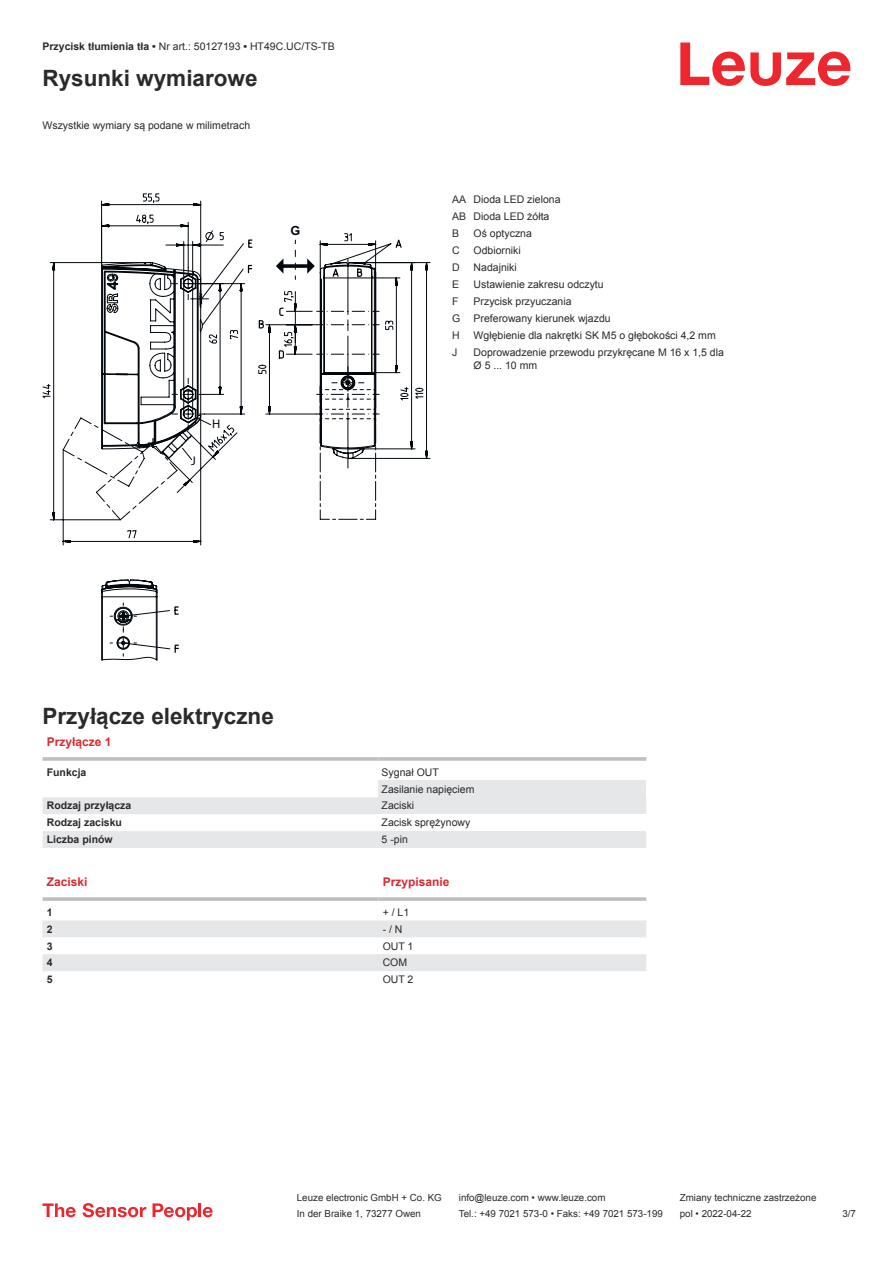
<style>
.page{position:relative;width:893px;height:1263px;background:#fff}
.page>*{position:absolute;margin:0;border:0;box-sizing:border-box;transform-origin:0 0}
.t1{font:700 22.5px "Arial";color:#2b292a}
.t2{font:12.6px "Myriad Pro";color:#03080e}
.t3{font:700 12.6px "Arial";color:#03080e}
.t4{font:700 12px "Arial";color:#db2a30}
.t5{font:10.5px/17px "Arial";color:#2b292a}
.t6{font:700 10.5px "Arial";color:#2b292a}
.t7{font:9.75px "Arial";color:#2b292a}
.s1{font-weight:700}
</style>
<div class="page">
<svg style="left:680px;top:43px;width:170px;height:43px"></svg>
<svg style="left:43px;top:797px;width:335px;height:51px"></svg>
<hr style="left:43px;top:757px;width:335px;height:4px;background:#bdbfc1">
<hr style="left:378px;top:757px;width:268px;height:4px;background:#c9cacc">
<div style="left:378px;top:780px;width:268px;height:17px;background:#e6e7e9"></div>
<div style="left:378px;top:797px;width:268px;height:17px;background:#e6e7e9"></div>
<div style="left:378px;top:831px;width:268px;height:17px;background:#e6e7e9"></div>
<svg style="left:43px;top:920px;width:603px;height:51px"></svg>
<svg style="left:43px;top:897px;width:335px;height:4px"></svg>
<hr style="left:378px;top:897px;width:268px;height:4px;background:#c6c8ca">
<svg style="left:43px;top:1203px;width:33px;height:14px"></svg>
<svg style="left:83px;top:1203px;width:63px;height:14px"></svg>
<svg style="left:153px;top:1203px;width:44px;height:17px"></svg>
<hr style="left:198px;top:1203px;width:3px;height:14px;background:#ed272d">
<svg style="left:203px;top:1207px;width:10px;height:10px"></svg>
<svg style="left:43px;top:262px;width:388px;height:284px"></svg>
<svg style="left:63px;top:262px;width:317px;height:284px"></svg>
<svg style="left:101px;top:193px;width:315px;height:257px"></svg>
<svg style="left:101px;top:250px;width:262px;height:410px"></svg>
<p class="t5" style="left:43px;top:39px;width:294px"><span class="s1">Przycisk tłumienia tła •</span> Nr art.: 50127193 <span class="s1">•</span> HT49C.UC/TS-TB</p>
<h1 class="t1" style="left:43px;top:63px;width:217px">Rysunki wymiarowe</h1>
<p class="t5" style="left:43px;top:116px;width:209px">Wszystkie wymiary są podane w milimetrach</p>
<p class="t3" style="left:291px;top:224px;width:11px">G</p>
<p class="t2" style="left:191px;top:453px;width:6px">J</p>
<p class="t2" style="left:212px;top:417px;width:10px">H</p>
<p class="t5" style="left:452px;top:192px;width:110px">AA Dioda LED zielona<br>AB Dioda LED żółta<br>B</p>
<p class="t5" style="left:474px;top:225px;width:60px">Oś optyczna</p>
<p class="t5" style="left:452px;top:243px;width:9px">C</p>
<p class="t5" style="left:474px;top:243px;width:49px">Odbiorniki</p>
<p class="t5" style="left:452px;top:260px;width:9px">D</p>
<p class="t5" style="left:474px;top:259px;width:45px">Nadajniki</p>
<p class="t5" style="left:452px;top:277px;width:9px">E</p>
<p class="t5" style="left:474px;top:277px;width:132px">Ustawienie zakresu odczytu</p>
<p class="t5" style="left:452px;top:293px;width:8px">F</p>
<p class="t5" style="left:452px;top:294px;width:160px;text-indent:21px">Przycisk przyuczania<br>G Preferowany kierunek wjazdu<br>H</p>
<p class="t5" style="left:474px;top:327px;width:244px">Wgłębienie dla nakrętki SK M5 o głębokości 4,2 mm</p>
<p class="t5" style="left:452px;top:345px;width:7px">J</p>
<p class="t5" style="left:474px;top:346px;width:252px;line-height:12.6px">Doprowadzenie przewodu przykręcane M 16 x 1,5 dla<br>Ø 5 ... 10 mm</p>
<h1 class="t1" style="left:43px;top:701px;width:233px">Przyłącze elektryczne</h1>
<p class="t4" style="left:47px;top:734px;width:66px">Przyłącze 1</p>
<p class="t6" style="left:47px;top:764px;width:41px">Funkcja</p>
<p class="t5" style="left:382px;top:763px;width:94px">Sygnał OUT<br>Zasilanie napięciem</p>
<p class="t6" style="left:47px;top:798px;width:86px">Rodzaj przyłącza</p>
<p class="t5" style="left:382px;top:798px;width:34px">Zaciski</p>
<p class="t6" style="left:47px;top:815px;width:77px">Rodzaj zacisku</p>
<p class="t5" style="left:382px;top:814px;width:90px">Zacisk sprężynowy</p>
<p class="t6" style="left:47px;top:832px;width:67px">Liczba pinów</p>
<p class="t5" style="left:382px;top:832px;width:28px">5 -pin</p>
<p class="t4" style="left:47px;top:878px;width:42px">Zaciski</p>
<p class="t4" style="left:383px;top:878px;width:68px">Przypisanie</p>
<p class="t6" style="left:47px;top:905px;width:7px">1</p>
<p class="t5" style="left:383px;top:903px;width:28px">+ / L1</p>
<p class="t6" style="left:47px;top:921px;width:7px">2</p>
<p class="t5" style="left:383px;top:921px;width:21px">- / N</p>
<p class="t6" style="left:47px;top:942px;width:7px">3</p>
<p class="t5" style="left:383px;top:938px;width:32px">OUT 1</p>
<p class="t6" style="left:47px;top:955px;width:7px">4</p>
<p class="t5" style="left:383px;top:955px;width:26px">COM</p>
<p class="t6" style="left:47px;top:972px;width:7px">5</p>
<p class="t5" style="left:383px;top:972px;width:32px">OUT 2</p>
<p class="t7" style="left:297px;top:1191px;width:146px">Leuze electronic GmbH + Co. KG</p>
<p class="t7" style="left:459px;top:1191px;width:148px">info@leuze.com • www.leuze.com</p>
<p class="t7" style="left:680px;top:1191px;width:138px">Zmiany techniczne zastrzeżone</p>
<p class="t7" style="left:297px;top:1210px;width:126px">In der Braike 1, 73277 Owen</p>
<p class="t7" style="left:459px;top:1207px;width:205px">Tel.: +49 7021 573-0 • Faks: +49 7021 573-199</p>
<p class="t7" style="left:680px;top:1207px;width:73px">pol • 2022-04-22</p>
<p class="t7" style="left:842px;top:1210px;width:15px">3 /7</p>
</div>
